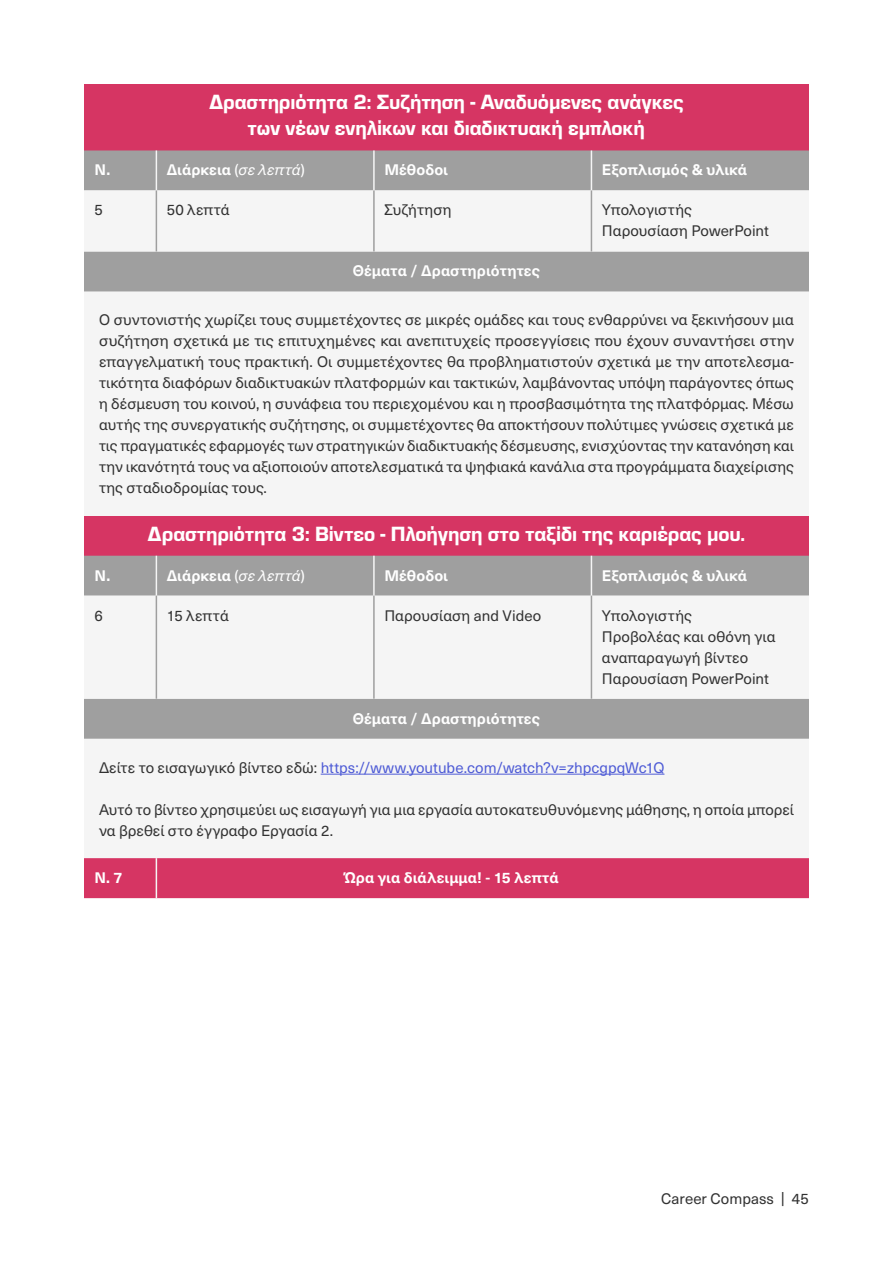
<style>
.page{position:relative;width:893px;height:1263px;background:#fff}
.page>*{position:absolute;margin:0;border:0;box-sizing:border-box;transform-origin:0 0}
.t1{font:21.3px/26.7px "Eurostile Hea";color:#fff;text-align:center}
.t2{font:15px/21px "Neue Haas Unica W1 G";letter-spacing:.005em;color:#323232}
.t3{font:700 15px "Neue Haas Unica W1 G";letter-spacing:.01em;color:#fff}
.t4{font:15px "Neue Haas Unica W1 G";color:#4f5cd6}
.s1{font-weight:400}
.s2{font-weight:400;font-style:italic}
.s3{color:#323232}
</style>
<div class="page">
<div style="left:84px;top:291px;width:725px;height:225px;background:#f5f5f5"></div>
<div style="left:84px;top:739px;width:725px;height:119px;background:#f5f5f5"></div>
<hr style="left:321px;top:774px;width:343px;height:1px;background:#4f5cd6">
<div style="left:84px;top:84px;width:725px;height:66px;background:#d63563"></div>
<div style="left:84px;top:150px;width:725px;height:141px;background:#9f9f9f"></div>
<div style="left:84px;top:190px;width:725px;height:61px;background:#f5f5f5"></div>
<hr style="left:156px;top:150px;width:1px;height:40px;background:#f5f5f5">
<hr style="left:373px;top:150px;width:2px;height:40px;background:#f5f5f5">
<hr style="left:591px;top:150px;width:1px;height:40px;background:#f5f5f5">
<hr style="left:156px;top:190px;width:1px;height:61px;background:#9f9f9f">
<hr style="left:373px;top:190px;width:2px;height:61px;background:#9f9f9f">
<hr style="left:591px;top:190px;width:1px;height:61px;background:#9f9f9f">
<div style="left:84px;top:516px;width:725px;height:40px;background:#d63563"></div>
<div style="left:84px;top:556px;width:725px;height:183px;background:#9f9f9f"></div>
<div style="left:84px;top:596px;width:725px;height:103px;background:#f5f5f5"></div>
<hr style="left:156px;top:556px;width:1px;height:40px;background:#f5f5f5">
<hr style="left:373px;top:556px;width:2px;height:40px;background:#f5f5f5">
<hr style="left:591px;top:556px;width:1px;height:40px;background:#f5f5f5">
<hr style="left:156px;top:596px;width:1px;height:103px;background:#9f9f9f">
<hr style="left:373px;top:596px;width:2px;height:103px;background:#9f9f9f">
<hr style="left:591px;top:596px;width:1px;height:103px;background:#9f9f9f">
<div style="left:84px;top:858px;width:725px;height:40px;background:#d63563"></div>
<hr style="left:156px;top:858px;width:1px;height:40px;background:#f5f5f5">
<h1 class="t1" style="left:209px;top:87px;width:476px">Δραστηριότητα 2: Συζήτηση - Αναδυόμενες ανάγκες των νέων ενηλίκων και διαδικτυακή εμπλοκή</h1>
<p class="t3" style="left:95px;top:159px;width:17px">N.</p>
<p class="t3" style="left:167px;top:159px;width:139px">Διάρκεια <span class="s1">(</span><span class="s2">σε λεπτά</span><span class="s1">)</span></p>
<p class="t3" style="left:384px;top:159px;width:65px">Μέθοδοι</p>
<p class="t3" style="left:602px;top:159px;width:147px">Εξοπλισμός &amp; υλικά</p>
<p class="t2" style="left:95px;top:199px;width:10px">5</p>
<p class="t2" style="left:167px;top:199px;width:64px">50 λεπτά</p>
<p class="t2" style="left:384px;top:199px;width:69px">Συζήτηση</p>
<p class="t2" style="left:602px;top:199px;width:169px">Υπολογιστής<br>Παρουσίαση PowerPoint</p>
<p class="t3" style="left:353px;top:260px;width:189px">Θέματα / Δραστηριότητες</p>
<p class="t2" style="left:99px;top:309px;width:697px;text-align:justify">Ο συντονιστής χωρίζει τους συμμετέχοντες σε μικρές ομάδες και τους ενθαρρύνει να ξεκινήσουν μια συζήτηση σχετικά με τις επιτυχημένες και ανεπιτυχείς προσεγγίσεις που έχουν συναντήσει στην επαγγελματική τους πρακτική. Οι συμμετέχοντες θα προβληματιστούν σχετικά με την αποτελεσμα&shy;τικότητα διαφόρων διαδικτυακών πλατφορμών και τακτικών, λαμβάνοντας υπόψη παράγοντες όπως η δέσμευση του κοινού, η συνάφεια του περιεχομένου και η προσβασιμότητα της πλατφόρμας. Μέσω αυτής της συνεργατικής συζήτησης, οι συμμετέχοντες θα αποκτήσουν πολύτιμες γνώσεις σχετικά με τις πραγματικές εφαρμογές των στρατηγικών διαδικτυακής δέσμευσης, ενισχύοντας την κατανόηση και την ικανότητά τους να αξιοποιούν αποτελεσματικά τα ψηφιακά κανάλια στα προγράμματα διαχείρισης της σταδιοδρομίας τους.</p>
<h1 class="t1" style="left:148px;top:519px;width:599px">Δραστηριότητα 3: Βίντεο - Πλοήγηση στο ταξίδι της καριέρας μου.</h1>
<p class="t3" style="left:95px;top:564px;width:17px">N.</p>
<p class="t3" style="left:167px;top:564px;width:139px">Διάρκεια <span class="s1">(</span><span class="s2">σε λεπτά</span><span class="s1">)</span></p>
<p class="t3" style="left:384px;top:564px;width:65px">Μέθοδοι</p>
<p class="t3" style="left:602px;top:564px;width:147px">Εξοπλισμός &amp; υλικά</p>
<p class="t2" style="left:95px;top:604px;width:10px">6</p>
<p class="t2" style="left:167px;top:604px;width:63px">15 λεπτά</p>
<p class="t2" style="left:384px;top:604px;width:158px">Παρουσίαση and Video</p>
<p class="t2" style="left:602px;top:604px;width:175px">Υπολογιστής<br>Προβολέας και οθόνη για αναπαραγωγή βίντεο<br>Παρουσίαση PowerPoint</p>
<p class="t3" style="left:353px;top:707px;width:189px">Θέματα / Δραστηριότητες</p>
<p class="t4" style="left:99px;top:756px;width:567px"><span class="s3">Δείτε το εισαγωγικό βίντεο εδώ:</span> https://www.youtube.com/watch?v=zhpcgpqWc1Q</p>
<p class="t2" style="left:99px;top:798px;width:696px">Αυτό το βίντεο χρησιμεύει ως εισαγωγή για μια εργασία αυτοκατευθυνόμενης μάθησης, η οποία μπορεί να βρεθεί στο έγγραφο Εργασία 2.</p>
<p class="t3" style="left:95px;top:866px;width:30px">N. 7</p>
<p class="t3" style="left:345px;top:866px;width:215px">Ώρα για διάλειμμα! - 15 λεπτά</p>
<p class="t2" style="left:661px;top:1187px;width:149px">Career Compass | 45</p>
</div>
